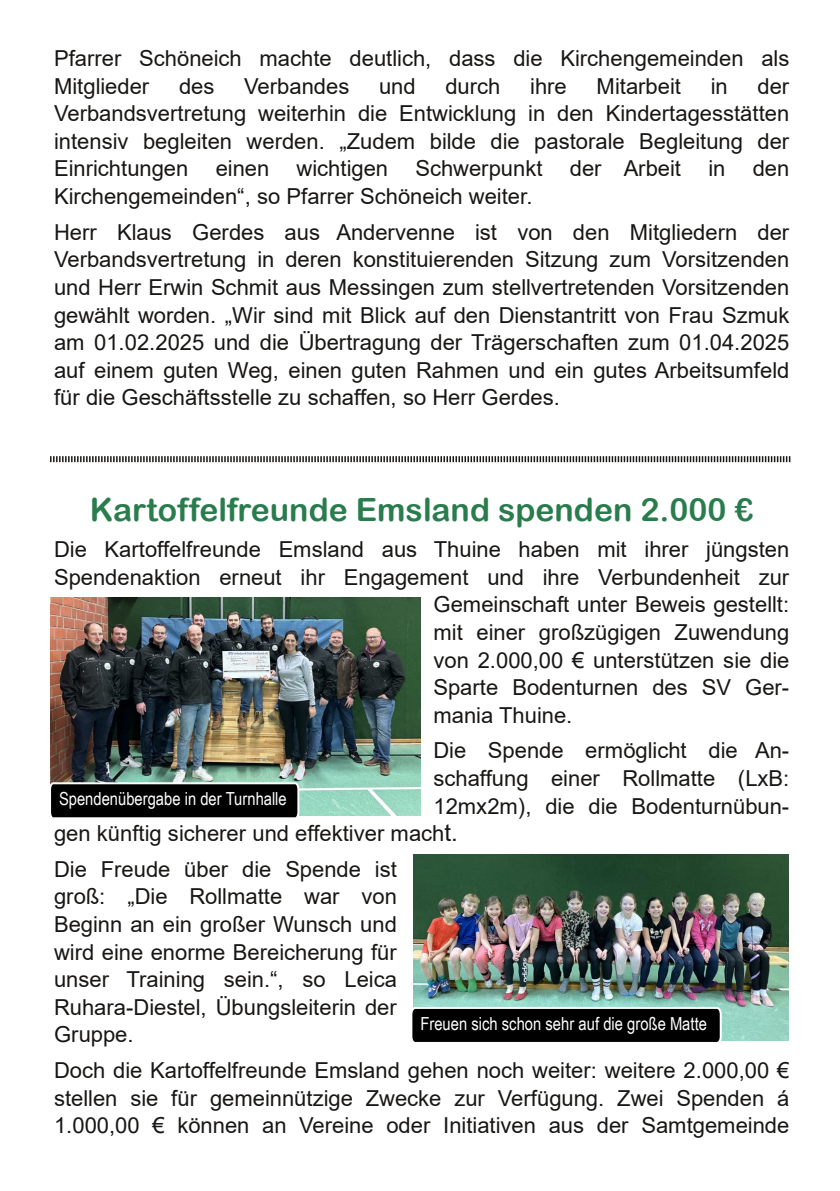
<style>
.page{position:relative;width:840px;height:1191px;background:#fff}
.page>*{position:absolute;margin:0;border:0;box-sizing:border-box;transform-origin:0 0}
.t1{font:32px "Arial Rounded MT Bold";color:#297d4d}
.t2{font:22px/27.6px "Arial";color:#181715;text-align:justify}
.t3{font:18px "Arial Narrow";color:#fff}
.s1{font-size:24px}
</style>
<div class="page">
<svg style="left:50px;top:456px;width:740px;height:6px"></svg>
<img style="left:50px;top:597px;width:370px;height:219px">
<svg style="left:50px;top:781px;width:250px;height:37px;background:#1a1c1b"></svg>
<img style="left:413px;top:854px;width:375px;height:186px">
<svg style="left:412px;top:1006px;width:310px;height:36px;background:#141616"></svg>
<p class="t2" style="left:54px;top:45px;width:736px">Pfarrer Schöneich machte deutlich, dass die Kirchengemeinden als<br>Mitglieder</p>
<p class="t2" style="left:54px;top:72px;width:736px;text-indent:703px">der Verbandsvertretung weiterhin die Entwicklung in den Kindertagesstätten intensiv begleiten werden. „Zudem bilde die pastorale Begleitung der Einrichtungen einen wichtigen Schwerpunkt der Arbeit in den Kirchengemeinden“, so Pfarrer Schöneich weiter.</p>
<p class="t2" style="left:54px;top:218px;width:736px">Herr Klaus Gerdes aus Andervenne ist von den Mitgliedern der Verbandsvertretung in deren konstituierenden Sitzung zum Vorsitzenden und Herr Erwin Schmit aus Messingen zum stellvertretenden Vorsitzenden gewählt worden. „Wir sind mit Blick auf den Dienstantritt von Frau Szmuk am 01.02.2025 und die Übertragung der Trägerschaften zum 01.04.2025 auf einem guten Weg, einen guten Rahmen und ein gutes Arbeitsumfeld für die Geschäftsstelle zu schaffen, so Herr Gerdes.</p>
<p class="t2" style="left:179px;top:72px;width:37px">des</p>
<p class="t2" style="left:244px;top:72px;width:106px">Verbandes</p>
<p class="t2" style="left:379px;top:72px;width:38px">und</p>
<p class="t2" style="left:445px;top:72px;width:57px">durch</p>
<p class="t2" style="left:530px;top:72px;width:38px">ihre</p>
<p class="t2" style="left:596px;top:72px;width:86px">Mitarbeit</p>
<p class="t2" style="left:710px;top:72px;width:19px">in</p>
<h1 class="t1" style="left:90px;top:491px;width:665px">Kartoffelfreunde Emsland spenden 2.000 €</h1>
<p class="t2" style="left:54px;top:535px;width:736px">Die Kartoffelfreunde Emsland aus Thuine haben mit ihrer jüngsten</p>
<p class="t2" style="left:54px;top:563px;width:736px">Spendenaktion erneut ihr Engagement und ihre Verbundenheit zur</p>
<p class="t2" style="left:433px;top:591px;width:357px">Gemeinschaft unter Beweis gestellt:</p>
<p class="t2" style="left:433px;top:618px;width:357px">mit einer großzügigen Zuwendung</p>
<p class="t2" style="left:433px;top:646px;width:357px">von 2.000,00 € unterstützen sie die</p>
<p class="t2" style="left:433px;top:673px;width:357px">Sparte Bodenturnen des SV Ger-</p>
<p class="t2" style="left:433px;top:701px;width:140px">mania Thuine.</p>
<p class="t2" style="left:433px;top:737px;width:357px">Die Spende ermöglicht die An-</p>
<p class="t2" style="left:433px;top:764px;width:357px">schaffung einer Rollmatte (LxB:</p>
<p class="t2" style="left:433px;top:792px;width:357px">12mx2m), die die Bodenturnübun-</p>
<p class="t2" style="left:54px;top:819px;width:405px">gen künftig sicherer und effektiver mach<span class="s1">t.</span></p>
<p class="t2" style="left:54px;top:855px;width:344px">Die Freude über die Spende ist groß: „Die Rollmatte war von Beginn an ein großer Wunsch und wird eine enorme Bereicherung für unser Training sein.“, so Leica Ruhara-Diestel, Übungsleiterin der Gruppe.</p>
<p class="t2" style="left:54px;top:1056px;width:736px">Doch die Kartoffelfreunde Emsland gehen noch weiter: weitere 2.000,00 € stellen sie für gemeinnützige Zwecke zur Verfügung. Zwei Spenden á 1.000,00 € können an Vereine oder Initiativen aus der Samtgemeinde</p>
<p class="t3" style="left:59px;top:788px;width:229px">Spendenübergabe in der Turnhalle</p>
<p class="t3" style="left:420px;top:1013px;width:288px">Freuen sich schon sehr auf die große Matte</p>
</div>
